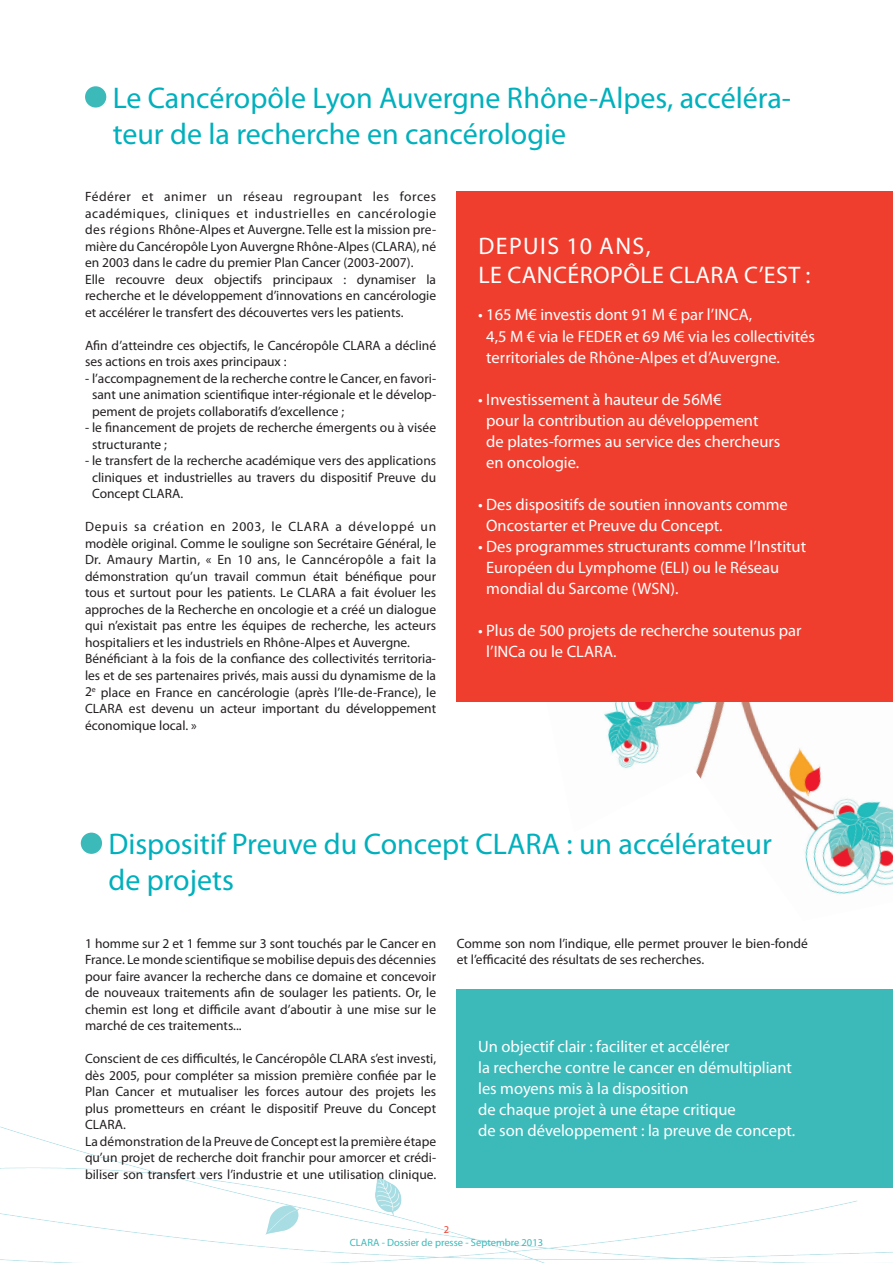
<style>
.page{position:relative;width:893px;height:1263px;background:#fff}
.page>*{position:absolute;margin:0;border:0;box-sizing:border-box;transform-origin:0 0}
.t1{font:30px/36px "Myriad Pro";color:#00b0bc}
.t2{font:24px/28.8px "Myriad Pro";letter-spacing:.06em;color:#fff}
.t3{font:24px "Myriad Pro";letter-spacing:.025em;color:#fff}
.t4{font:16.5px/21px "Myriad Pro";color:#fff}
.t5{font:13.5px/16.5px "Myriad Pro";color:#231f20}
.t6{font:10.5px "Myriad Pro";color:#3cbaba}
.t7{font:10.5px "Myriad Pro";color:#ef3e2e}
</style>
<div class="page">
<img style="left:604px;top:702px;width:289px;height:192px">
<div style="left:457px;top:191px;width:436px;height:511px;background:#ef3e2e"></div>
<div style="left:457px;top:989px;width:436px;height:198px;background:#3cbaba"></div>
<hr style="left:892px;top:457px;width:1px;height:187px;background:#c7c2dd">
<img style="left:0;top:1097px;width:893px;height:166px">
<div style="left:85px;top:86px;width:21px;height:22px;background:#3cbaba;border-radius:50%"></div>
<div style="left:81px;top:833px;width:21px;height:21px;background:#3cbaba;border-radius:50%"></div>
<h1 class="t1" style="left:113px;top:79px;width:680px">Le Cancéropôle Lyon Auvergne Rhône-Alpes, accéléra&shy;teur de la recherche en cancérologie</h1>
<p class="t5" style="left:85px;top:188px;width:353px">Fédérer et animer un réseau regroupant les forces académiques, cliniques et industrielles en cancérologie des régions Rhône-Alpes et Auvergne. Telle est la mission pre&shy;mière du Cancéropôle Lyon Auvergne Rhône-Alpes (CLARA), né en 2003 dans le cadre du premier Plan Cancer (2003-2007).<br>Elle recouvre deux objectifs principaux : dynamiser la recherche et le développement d’innovations en cancérologie et accélérer le transfert des découvertes vers les patients.</p>
<p class="t5" style="left:85px;top:337px;width:353px">Afin d’atteindre ces objectifs, le Cancéropôle CLARA a décliné ses actions en trois axes principaux :</p>
<p class="t5" style="left:92px;top:370px;width:346px;text-align:justify;text-indent:-7px">- l’accompagnement de la recherche contre le Cancer, en favori&shy;sant une animation scientifique inter-régionale et le dévelop&shy;pement de projets collaboratifs d’excellence ;</p>
<p class="t5" style="left:92px;top:419px;width:346px;text-indent:-7px">- le financement de projets de recherche émergents ou à visée structurante ;</p>
<p class="t5" style="left:92px;top:452px;width:346px;text-align:justify;text-indent:-7px">- le transfert de la recherche académique vers des applications cliniques et industrielles au travers du dispositif Preuve du Concept CLARA.</p>
<p class="t5" style="left:85px;top:518px;width:353px">Depuis sa création en 2003, le CLARA a développé un modèle original. Comme le souligne son Secrétaire Général, le Dr. Amaury Martin, « En 10 ans, le Canncéropôle a fait la démonstration qu’un travail commun était bénéfique pour tous et surtout pour les patients. Le CLARA a fait évoluer les approches de la Recherche en oncologie et a créé un dialogue qui n’existait pas entre les équipes de recherche, les acteurs hospitaliers et les industriels en Rhône-Alpes et Auvergne.<br>Bénéficiant à la fois de la confiance des collectivités territoria&shy;les et de ses partenaires privés, mais aussi du dynamisme de la 2<sup>e</sup> place en France en cancérologie (après l’I le-de-France), le CLARA est devenu un acteur important du développement économique local. »</p>
<h2 class="t2" style="left:478px;top:232px;width:174px">Depuis 10 ans, le Canc</h2>
<h2 class="t3" style="left:567px;top:260px;width:245px">éropôle CLARA c’est :</h2>
<p class="t4" style="left:486px;top:304px;width:330px;text-indent:-8px">• 165 M€ investis dont 91 M € par l’INCA,<br>4,5 M € via le FEDER et 69 M€ via les collectivités territoriales de Rhône-Alpes et d’Auvergne.</p>
<p class="t4" style="left:486px;top:388px;width:296px;text-indent:-8px">• Investissement à hauteur de 56M€<br>pour la contribution au développement<br>de plates-formes au service des chercheurs en oncologie.</p>
<p class="t4" style="left:486px;top:493px;width:303px;text-indent:-8px">• Des dispositifs de soutien innovants comme<br>Oncostarter et Preuve du Concept.</p>
<p class="t4" style="left:486px;top:535px;width:321px;text-indent:-8px">• Des programmes structurants comme l’Institut<br>Européen du Lymphome (ELI) ou le Réseau mondial du Sarcome (WSN).</p>
<p class="t4" style="left:486px;top:619px;width:317px;text-indent:-8px">• Plus de 500 projets de recherche soutenus par l’INCa ou le CLARA.</p>
<h1 class="t1" style="left:108px;top:825px;width:665px">Dispositif Preuve du Concept CLARA : un accélérateur de projets</h1>
<p class="t5" style="left:85px;top:935px;width:353px;text-align:justify">1 homme sur 2 et 1 femme sur 3 sont touchés par le Cancer en France. Le monde scientifique se mobilise depuis des décennies pour faire avancer la recherche dans ce domaine et concevoir de nouveaux traitements afin de soulager les patients. Or, le chemin est long et difficile avant d’aboutir à une mise sur le marché de ces traitements...</p>
<p class="t5" style="left:85px;top:1050px;width:353px">Conscient de ces difficultés, le Cancéropôle CLARA s’est investi, dès 2005, pour compléter sa mission première confiée par le Plan Cancer et mutualiser les forces autour des projets les plus prometteurs en créant le dispositif Preuve du Concept CLARA.<br>La démonstration de la Preuve de Concept est la première étape qu’un projet de recherche doit franchir pour amorcer et crédi&shy;biliser son transfert vers l’industrie et une utilisation clinique.</p>
<p class="t5" style="left:457px;top:935px;width:353px">Comme son nom l’indique, elle permet prouver le bien-fondé et l’efficacité des résultats de ses recherches.</p>
<p class="t4" style="left:478px;top:1036px;width:319px">Un objectif clair : faciliter et accélérer<br>la recherche contre le cancer en démultipliant les moyens mis à la disposition<br>de chaque projet à une étape critique<br>de son développement : la preuve de concept.</p>
<p class="t7" style="left:444px;top:1223px;width:7px">2</p>
<p class="t6" style="left:350px;top:1236px;width:195px">CLARA - Dossier de presse - Septembre 2013</p>
</div>
